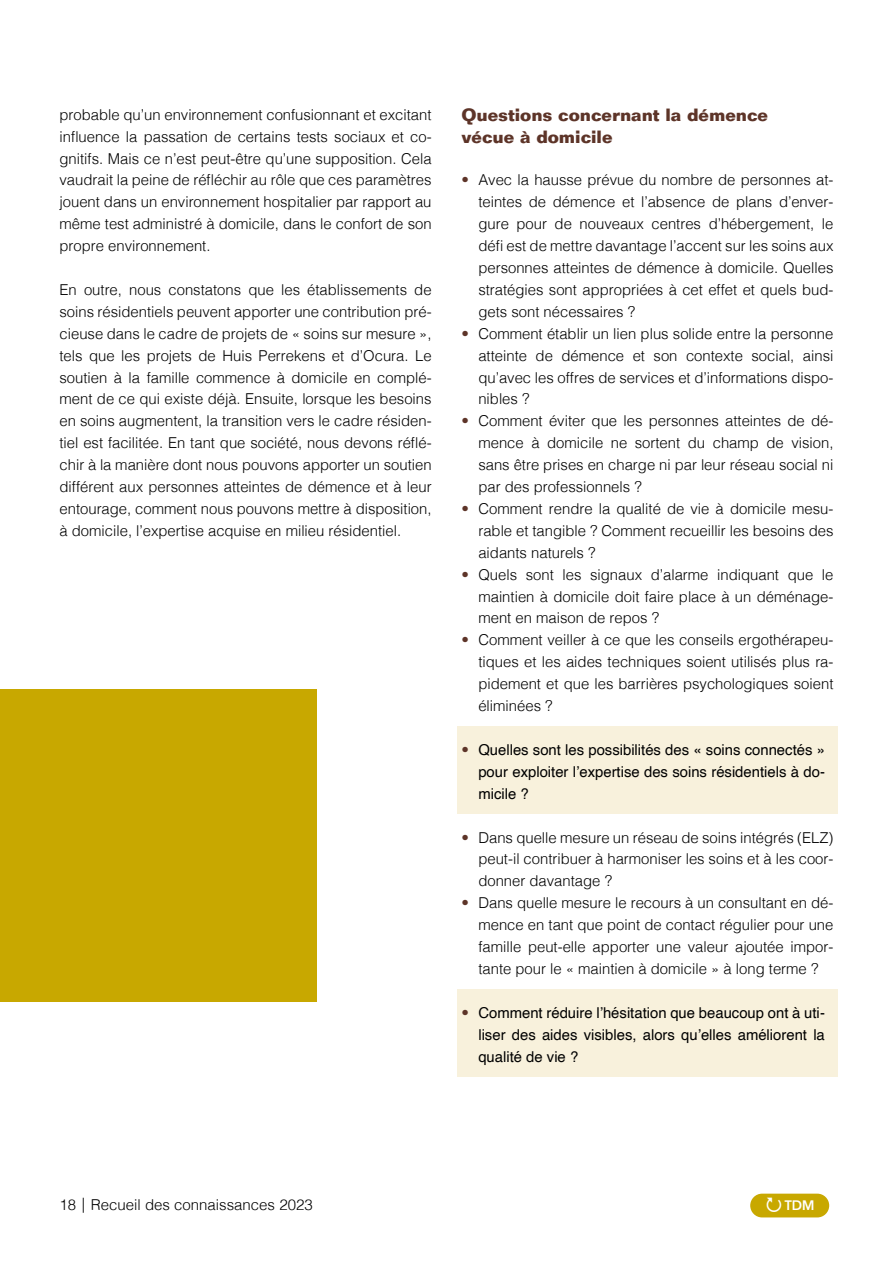
<style>
.page{position:relative;width:893px;height:1263px;background:#fff}
.page>*{position:absolute;margin:0;border:0;box-sizing:border-box;transform-origin:0 0}
.t1{font:700 17.4px/21.9px "Folio";color:#5d3428}
.t2{font:300 15px/21.9px "Helvetica";color:#000;text-align:justify}
.t3{font:15px/21.9px "Helvetica";color:#000;text-align:justify}
.t4{font:500 13.5px "Folio";color:#fff}
.s1{color:#5d3428}
.s2{font-weight:300;color:#5d3428}
</style>
<div class="page">
<div style="left:457px;top:727px;width:381px;height:87px;background:#f8f1dc"></div>
<div style="left:457px;top:989px;width:381px;height:88px;background:#f8f1dc"></div>
<div style="left:0;top:689px;width:317px;height:312px;background:#c8a800"></div>
<div style="left:750px;top:1193px;width:79px;height:24px;background:#c8a800;border-radius:12px"></div>
<p class="t2" style="left:60px;top:102px;width:374px">probable qu’un environnement confusionnant et excitant influence la passation de certains tests sociaux et co&shy;gnitifs. Mais ce n’est peut-être qu’une supposition. Cela vaudrait la peine de réfléchir au rôle que ces paramètres jouent dans un environnement hospitalier par rapport au même test administré à domicile, dans le confort de son propre environnement.</p>
<p class="t2" style="left:60px;top:278px;width:374px">En outre, nous constatons que les établissements de soins résidentiels peuvent apporter une contribution pré&shy;cieuse dans le cadre de projets de « soins sur mesure », tels que les projets de Huis Perrekens et d’Ocura. Le soutien à la famille commence à domicile en complé&shy;ment de ce qui existe déjà. Ensuite, lorsque les besoins en soins augmentent, la transition vers le cadre résiden&shy;tiel est facilitée. En tant que société, nous devons réflé&shy;chir à la manière dont nous pouvons apporter un soutien différent aux personnes atteintes de démence et à leur entourage, comment nous pouvons mettre à disposition, à domicile, l’expertise acquise en milieu résidentiel.</p>
<p class="t1" style="left:461px;top:104px;width:308px">Questions concernant la démence vécue à domicile</p>
<p class="t2" style="left:478px;top:168px;width:357px;text-indent:-17px"><span class="s1">•</span> Avec la hausse prévue du nombre de personnes at&shy;teintes de démence et l’absence de plans d’enver&shy;gure pour de nouveaux centres d’hébergement, le défi est de mettre davantage l’accent sur les soins aux personnes atteintes de démence à domicile. Quelles stratégies sont appropriées à cet effet et quels bud&shy;gets sont nécessaires ?</p>
<p class="t2" style="left:478px;top:321px;width:357px;text-indent:-17px"><span class="s1">•</span> Comment établir un lien plus solide entre la personne atteinte de démence et son contexte social, ainsi qu’avec les offres de services et d’informations dispo&shy;nibles ?</p>
<p class="t2" style="left:478px;top:409px;width:357px;text-indent:-17px"><span class="s1">•</span> Comment éviter que les personnes atteintes de dé&shy;mence à domicile ne sortent du champ de vision, sans être prises en charge ni par leur réseau social ni par des professionnels ?</p>
<p class="t2" style="left:478px;top:497px;width:357px;text-indent:-17px"><span class="s1">•</span> Comment rendre la qualité de vie à domicile mesu&shy;rable et tangible ? Comment recueillir les besoins des aidants naturels ?</p>
<p class="t2" style="left:478px;top:562px;width:357px;text-indent:-17px"><span class="s1">•</span> Quels sont les signaux d’alarme indiquant que le maintien à domicile doit faire place à un déménage&shy;ment en maison de repos ?</p>
<p class="t2" style="left:478px;top:628px;width:357px;text-indent:-17px"><span class="s1">•</span> Comment veiller à ce que les conseils ergothérapeu&shy;tiques et les aides techniques soient utilisés plus ra&shy;pidement et que les barrières psychologiques soient éliminées ?</p>
<p class="t3" style="left:478px;top:739px;width:348px;text-indent:-17px"><span class="s2">•</span> Quelles sont les possibilités des « soins connectés » pour exploiter l’expertise des soins résidentiels à do&shy;micile ?</p>
<p class="t2" style="left:478px;top:825px;width:357px;text-indent:-17px"><span class="s1">•</span> Dans quelle mesure un réseau de soins intégrés (ELZ) peut-il contribuer à harmoniser les soins et à les coor&shy;donner davantage ?</p>
<p class="t2" style="left:478px;top:891px;width:357px;text-indent:-17px"><span class="s1">•</span> Dans quelle mesure le recours à un consultant en dé&shy;mence en tant que point de contact régulier pour une famille peut-elle apporter une valeur ajoutée impor&shy;tante pour le « maintien à domicile » à long terme ?</p>
<p class="t3" style="left:478px;top:1002px;width:348px;text-indent:-17px"><span class="s2">•</span> Comment réduire l’hésitation que beaucoup ont à uti&shy;liser des aides visibles, alors qu’elles améliorent la qualité de vie ?</p>
<p class="t2" style="left:60px;top:1193px;width:255px">18 | Recueil des connaissances 2023</p>
<p class="t4" style="left:785px;top:1197px;width:31px">TDM</p>
</div>
